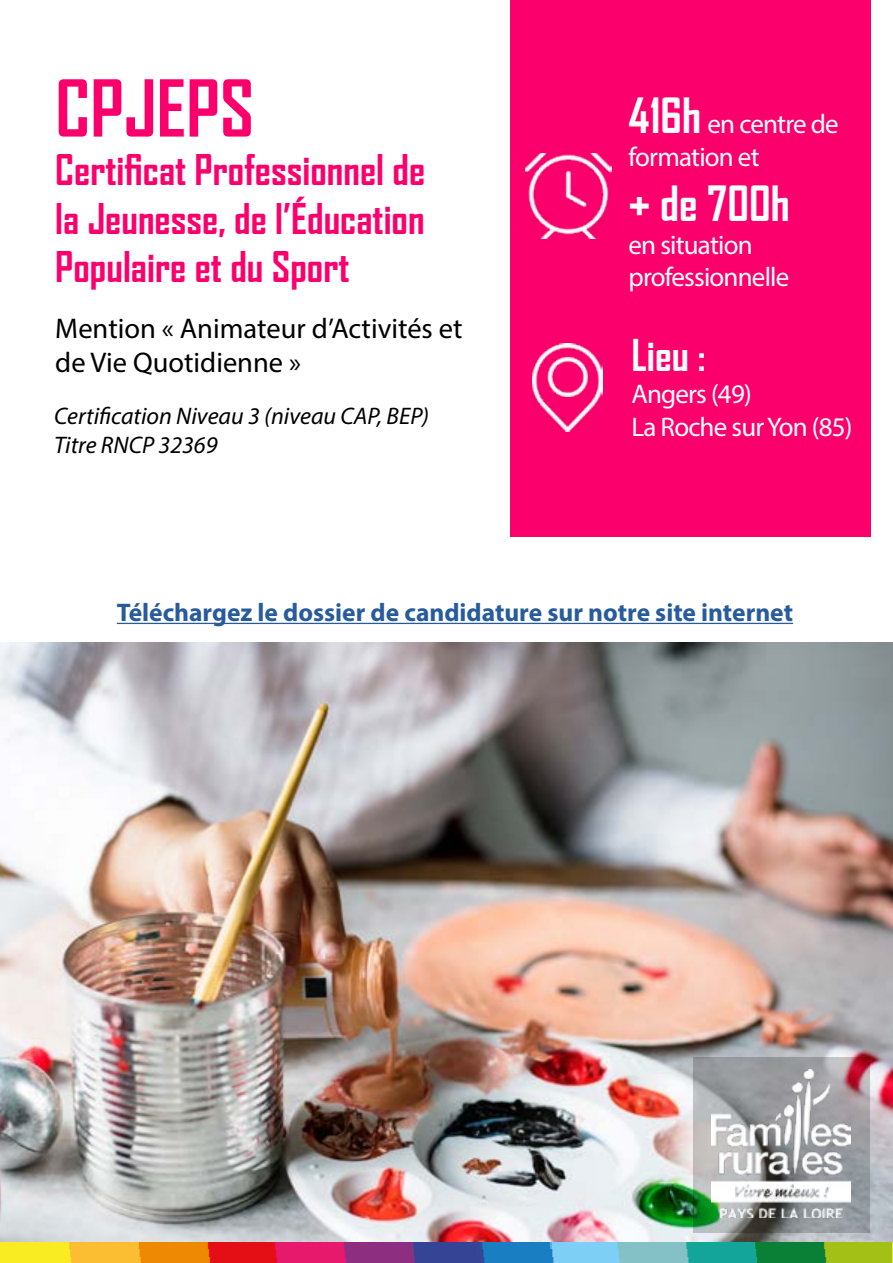
<style>
.page{position:relative;width:893px;height:1263px;background:#fff}
.page>*{position:absolute;margin:0;border:0;box-sizing:border-box;transform-origin:0 0}
.t1{font:700 75px "Agency FB";color:#fb006d}
.t2{font:700 46.5px "Agency FB";color:#fff}
.t3{font:700 42px "Agency FB";color:#fff}
.t4{font:700 40.5px/48.6px "Agency FB";color:#fb006d;text-align:justify}
.t5{font:28.5px/34.2px "Myriad Pro";color:#000}
.t6{font:27px/32.4px "Myriad Pro";letter-spacing:-.03em;color:#fff}
.t7{font:700 25.5px "Myriad Pro";color:#275b9b}
.t8{font:italic 24px/28.8px "Myriad Pro";color:#000}
.s1{font-family:"Agency FB";font-weight:700;font-size:46.5px}
</style>
<div class="page">
<img style="left:0;top:643px;width:893px;height:620px">
<svg style="left:892px;top:1242px;width:1px;height:21px"></svg>
<svg style="left:694px;top:1057px;width:176px;height:175px;background:#969895"></svg>
<div style="left:510px;top:0;width:361px;height:537px;background:#fb006d"></div>
<hr style="left:117px;top:623px;width:676px;height:1px;background:#275b9b">
<img style="left:711px;top:1069px;width:140px;height:148px">
<img style="left:526px;top:153px;width:85px;height:86px">
<img style="left:532px;top:343px;width:71px;height:89px">
<h1 class="t1" style="left:55px;top:62px;width:200px">CPJEPS</h1>
<h3 class="t4" style="left:55px;top:145px;width:371px">Certificat Professionnel de la Jeunesse, de l’Éducation Populaire et du Sport</h3>
<p class="t5" style="left:55px;top:311px;width:409px">Mention « Animateur d’Activités et de Vie Quotidienne »</p>
<p class="t8" style="left:54px;top:401px;width:377px">Certification Niveau 3 (niveau CAP, BEP)<br>Titre RNCP 32369</p>
<p class="t6" style="left:628px;top:107px;width:212px"><span class="s1">416h</span> en centre de formation et</p>
<h2 class="t2" style="left:628px;top:175px;width:163px">+ de 700h</h2>
<p class="t6" style="left:628px;top:228px;width:162px">en situation professionnelle</p>
<h3 class="t3" style="left:631px;top:329px;width:76px">Lieu :</h3>
<p class="t6" style="left:631px;top:378px;width:223px">Angers (49)<br>La Roche sur Yon (85)</p>
<p class="t7" style="left:117px;top:596px;width:678px">Téléchargez le dossier de candidature sur notre site internet</p>
</div>
